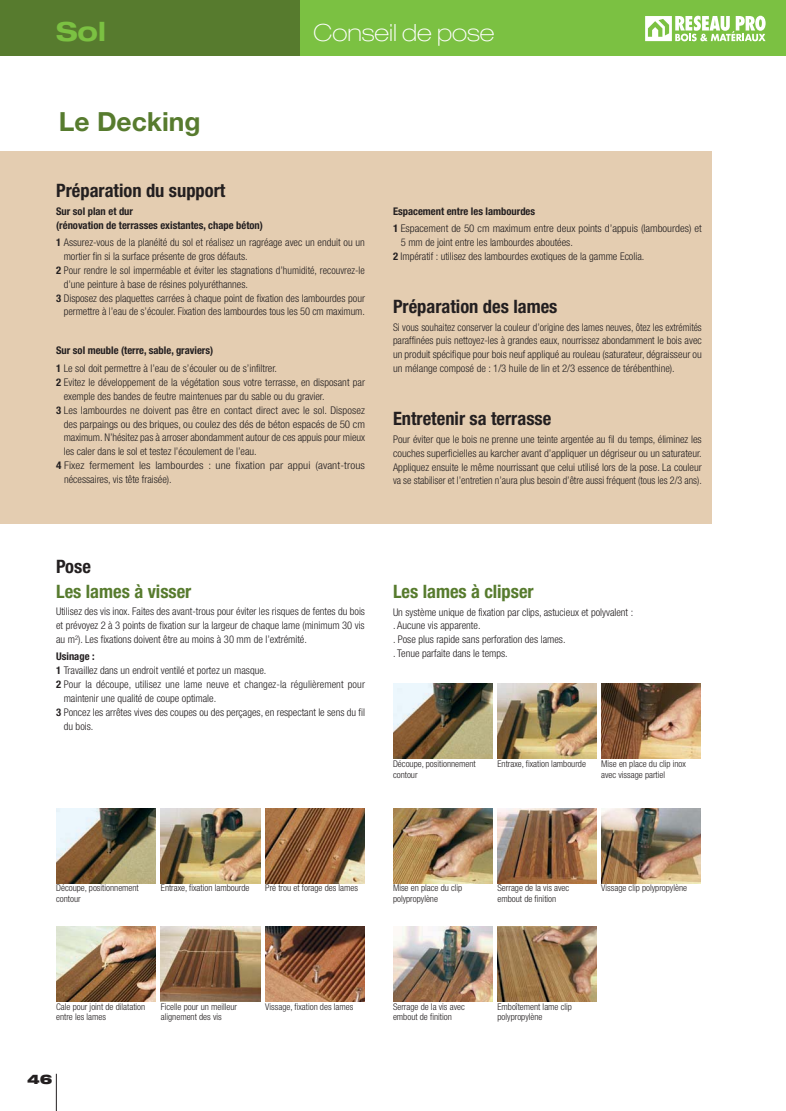
<style>
.page{position:relative;width:786px;height:1111px;background:#fff}
.page>*{position:absolute;margin:0;border:0;box-sizing:border-box;transform-origin:0 0}
.t1{font:700 26.4px "Helvetica Neue";color:#577b2e}
.t2{font:700 expanded 26.4px "Helvetica Neue";color:#7bc142}
.t3{font:100 expanded 23.8px "Helvetica Neue";color:#fff}
.t4{font:700 condensed 18.5px "Helvetica Neue";color:#231f20}
.t5{font:700 condensed 18.5px "Helvetica Neue";color:#577b2e}
.t6{font:900 expanded 13.2px "Helvetica Neue";color:#231f20}
.t7{font:300 condensed 10.6px/13.9px "Helvetica Neue";color:#231f20}
.t8{font:300 condensed 10.6px/13.9px "Helvetica Neue";color:#231f20;text-align:justify;scale:.96 1}
.t9{font:300 condensed 10.6px/17.6px "Helvetica Neue";color:#231f20;scale:1.04 1}
.t10{font:700 condensed 10.6px/13.9px "Helvetica Neue";color:#231f20}
.t11{font:300 condensed 10.6px "Helvetica Neue";color:#231f20;scale:1.08 1}
.t12{font:300 condensed 9.2px/10.6px "Helvetica Neue";color:#231f20}
.s1{font-weight:700}
</style>
<div class="page">
<div style="left:0;top:151px;width:711px;height:373px;background:#e4cdb1"></div>
<img style="left:161px;top:808px;width:100px;height:75px">
<img style="left:56px;top:808px;width:100px;height:75px">
<img style="left:161px;top:927px;width:100px;height:74px">
<img style="left:56px;top:927px;width:100px;height:74px">
<img style="left:265px;top:808px;width:100px;height:75px">
<img style="left:265px;top:927px;width:100px;height:74px">
<img style="left:498px;top:684px;width:99px;height:74px">
<img style="left:393px;top:684px;width:99px;height:74px">
<img style="left:498px;top:808px;width:99px;height:75px">
<img style="left:393px;top:808px;width:99px;height:75px">
<img style="left:601px;top:684px;width:100px;height:74px">
<img style="left:601px;top:808px;width:100px;height:75px">
<img style="left:498px;top:927px;width:99px;height:74px">
<img style="left:393px;top:927px;width:99px;height:74px">
<div style="left:299px;top:0;width:487px;height:56px;background:#7bc142"></div>
<div style="left:0;top:0;width:299px;height:56px;background:#577b2e"></div>
<svg style="left:645px;top:16px;width:121px;height:25px"></svg>
<hr style="left:56px;top:1074px;width:1px;height:37px;background:#231f20">
<h1 class="t2" style="left:56px;top:22px;width:51px">Sol</h1>
<h2 class="t3" style="left:313px;top:24px;width:182px">Conseil de pose</h2>
<h1 class="t1" style="left:59px;top:112px;width:143px">Le Decking</h1>
<h3 class="t4" style="left:56px;top:184px;width:171px">Préparation du support</h3>
<p class="t10" style="left:56px;top:205px;width:208px">Sur sol plan et dur<br>(rénovation de terrasses existantes, chape béton)</p>
<p class="t7" style="left:56px;top:236px;width:310px"><span class="s1">1</span> Assurez-vous de la planéité du sol et réalisez un ragréage avec un enduit ou un</p>
<p class="t7" style="left:64px;top:250px;width:185px">mortier fin si la surface présente de gros défauts.</p>
<p class="t7" style="left:56px;top:264px;width:310px"><span class="s1">2</span> Pour rendre le sol imperméable et éviter les stagnations d’humidité, recouvrez-le</p>
<p class="t7" style="left:64px;top:278px;width:186px">d’une peinture à base de résines polyuréthannes.</p>
<p class="t7" style="left:56px;top:292px;width:310px"><span class="s1">3</span> Disposez des plaquettes carrées à chaque point de fixation des lambourdes pour</p>
<p class="t7" style="left:64px;top:306px;width:303px">permettre à l’eau de s’écouler. Fixation des lambourdes tous les 50 cm maximum.</p>
<p class="t7" style="left:56px;top:343px;width:222px;line-height:17.6px"><span class="s1">Sur sol meuble (terre, sable, graviers)<br>1</span> Le sol doit permettre à l’eau de s’écouler ou de s’infiltrer.</p>
<p class="t7" style="left:56px;top:376px;width:310px"><span class="s1">2</span> Evitez le développement de la végétation sous votre terrasse, en disposant par</p>
<p class="t7" style="left:64px;top:390px;width:262px">exemple des bandes de feutre maintenues par du sable ou du gravier.</p>
<p class="t7" style="left:56px;top:404px;width:310px"><span class="s1">3</span> Les lambourdes ne doivent pas être en contact direct avec le sol. Disposez</p>
<p class="t7" style="left:64px;top:418px;width:303px">des parpaings ou des briques, ou coulez des dés de béton espacés de 50 cm</p>
<p class="t7" style="left:64px;top:432px;width:303px">maximum. N’hésitez pas à arroser abondamment autour de ces appuis pour mieux</p>
<p class="t7" style="left:64px;top:445px;width:195px">les caler dans le sol et testez l’écoulement de l’eau.</p>
<p class="t11" style="left:56px;top:462px;width:287px"><span class="s1">4</span> Fixez fermement les lambourdes : une fixation par appui (avant-trous</p>
<p class="t7" style="left:64px;top:473px;width:109px">nécessaires, vis tête fraisée).</p>
<p class="t9" style="left:393px;top:203px;width:298px"><span class="s1">Espacement entre les lambourdes<br>1</span> Espacement de 50 cm maximum entre deux points d’appuis (lambourdes) et</p>
<p class="t7" style="left:393px;top:236px;width:253px;text-indent:8px">5 mm de joint entre les lambourdes aboutées.<br><span class="s1">2</span> Impératif : utilisez des lambourdes exotiques de la gamme Ecolia.</p>
<h3 class="t4" style="left:393px;top:300px;width:166px">Préparation des lames</h3>
<p class="t8" style="left:393px;top:321px;width:323px">Si vous souhaitez conserver la couleur d’origine des lames neuves, ôtez les extrémités paraffinées puis nettoyez-les à grandes eaux, nourrissez abondamment le bois avec un produit spécifique pour bois neuf appliqué au rouleau (saturateur, dégraisseur ou un mélange composé de : 1/3 huile de lin et 2/3 essence de térébenthine).</p>
<h3 class="t4" style="left:393px;top:412px;width:160px">Entretenir sa terrasse</h3>
<p class="t7" style="left:393px;top:433px;width:310px;text-align:justify">Pour éviter que le bois ne prenne une teinte argentée au fil du temps, éliminez les couches superficielles au karcher avant d’appliquer un dégriseur ou un saturateur.<br>Appliquez ensuite le même nourrissant que celui utilisé lors de la pose. La couleur va se stabiliser et l’entretien n’aura plus besoin d’être aussi fréquent (tous les 2/3 ans).</p>
<h3 class="t4" style="left:56px;top:560px;width:36px">Pose</h3>
<h3 class="t5" style="left:56px;top:584px;width:137px">Les lames à visser</h3>
<p class="t7" style="left:56px;top:605px;width:310px;text-align:justify">Utilisez des vis inox. Faites des avant-trous pour éviter les risques de fentes du bois et prévoyez 2 à 3 points de fixation sur la largeur de chaque lame (minimum 30 vis au m<sup>2</sup>). Les fixations doivent être au moins à 30 mm de l’extrémité.</p>
<p class="t10" style="left:56px;top:651px;width:40px">Usinage :</p>
<p class="t7" style="left:56px;top:665px;width:212px"><span class="s1">1</span> Travaillez dans un endroit ventilé et portez un masque.</p>
<p class="t7" style="left:56px;top:678px;width:310px"><span class="s1">2</span> Pour la découpe, utilisez une lame neuve et changez-la régulièrement pour</p>
<p class="t7" style="left:64px;top:692px;width:154px">maintenir une qualité de coupe optimale.</p>
<p class="t7" style="left:56px;top:706px;width:310px"><span class="s1">3</span> Poncez les arrêtes vives des coupes ou des perçages, en respectant le sens du fil</p>
<p class="t7" style="left:64px;top:720px;width:31px">du bois.</p>
<h3 class="t5" style="left:393px;top:585px;width:142px">Les lames à clipser</h3>
<p class="t7" style="left:393px;top:606px;width:242px">Un système unique de fixation par clips, astucieux et polyvalent : . Aucune vis apparente.<br>. Pose plus rapide sans perforation des lames.<br>. Tenue parfaite dans le temps.</p>
<p class="t12" style="left:393px;top:759px;width:84px">Découpe, positionnement contour</p>
<p class="t12" style="left:498px;top:759px;width:90px">Entraxe, fixation lambourde</p>
<p class="t12" style="left:601px;top:759px;width:86px">Mise en place du clip inox avec vissage partiel</p>
<p class="t12" style="left:56px;top:884px;width:84px">Découpe, positionnement contour</p>
<p class="t12" style="left:161px;top:884px;width:90px">Entraxe, fixation lambourde</p>
<p class="t12" style="left:265px;top:884px;width:94px">Pré trou et forage des lames</p>
<p class="t12" style="left:393px;top:884px;width:71px">Mise en place du clip polypropylène</p>
<p class="t12" style="left:498px;top:884px;width:73px">Serrage de la vis avec embout de finition</p>
<p class="t12" style="left:601px;top:884px;width:87px">Vissage clip polypropylène</p>
<p class="t12" style="left:56px;top:1002px;width:91px">Cale pour joint de dilatation entre les lames</p>
<p class="t12" style="left:161px;top:1002px;width:78px">Ficelle pour un meilleur alignement des vis</p>
<p class="t6" style="left:27px;top:1074px;width:27px">46</p>
<p class="t12" style="left:265px;top:1002px;width:90px">Vissage, fixation des lames</p>
<p class="t12" style="left:393px;top:1002px;width:73px">Serrage de la vis avec embout de finition</p>
<p class="t12" style="left:498px;top:1002px;width:76px">Emboîtement lame clip polypropylène</p>
</div>
